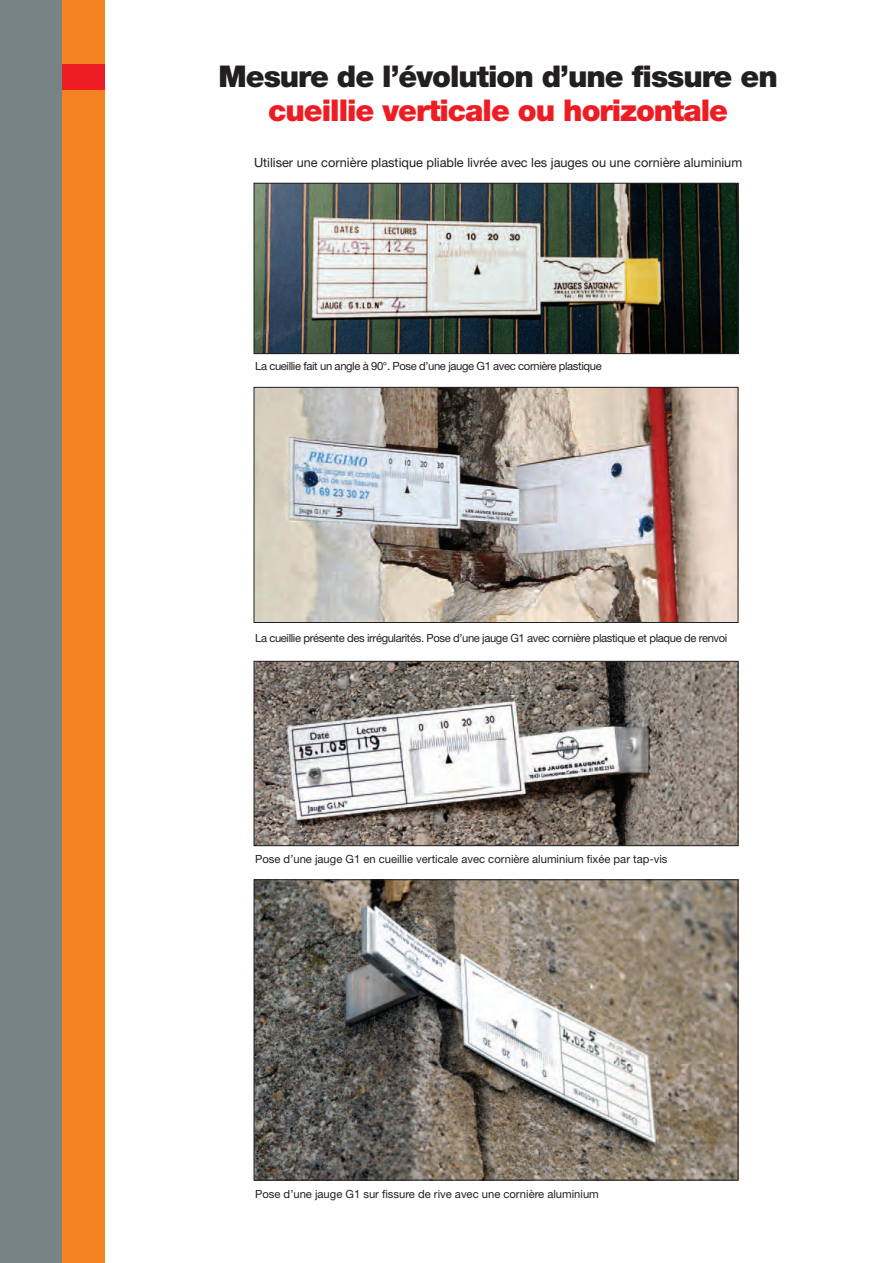
<style>
.page{position:relative;width:893px;height:1263px;background:#fff}
.page>*{position:absolute;margin:0;border:0;box-sizing:border-box;transform-origin:0 0}
.t1{font:30px "Helvetica Neue Black+GRPHJA";letter-spacing:-.035em;color:#231f20}
.t2{font:30px "Helvetica Neue Black+GRPHJA";letter-spacing:-.035em;color:#ee1d23}
.t3{font:12.75px "Helvetica Neue Roman+DURZWV";color:#231f20}
.t4{font:11.25px "Helvetica Neue Roman+DURZWV";letter-spacing:-.035em;color:#231f20}
.t5{font:11.25px "Helvetica Neue Roman+DURZWV";color:#231f20}
</style>
<div class="page">
<img style="left:0;top:0;width:739px;height:1263px">
<h1 class="t1" style="left:218px;top:65px;width:561px">Mesure de l’évolution d’une fissure en</h1>
<h1 class="t2" style="left:268px;top:100px;width:461px">cueillie verticale ou horizontale</h1>
<p class="t3" style="left:254px;top:157px;width:490px">Utiliser une cornière plastique pliable livrée avec les jauges ou une cornière aluminium</p>
<p class="t4" style="left:255px;top:362px;width:348px">La cueillie fait un angle à 90°. Pose d’une jauge G1 avec cornière plastique</p>
<p class="t4" style="left:255px;top:633px;width:474px">La cueillie présente des irrégularités. Pose d’une jauge G1 avec cornière plastique et plaque de renvoi</p>
<p class="t5" style="left:255px;top:855px;width:414px">Pose d’une jauge G1 en cueillie verticale avec cornière aluminium fixée par tap-vis</p>
<p class="t5" style="left:255px;top:1190px;width:345px">Pose d’une jauge G1 sur fissure de rive avec une cornière aluminium</p>
</div>
